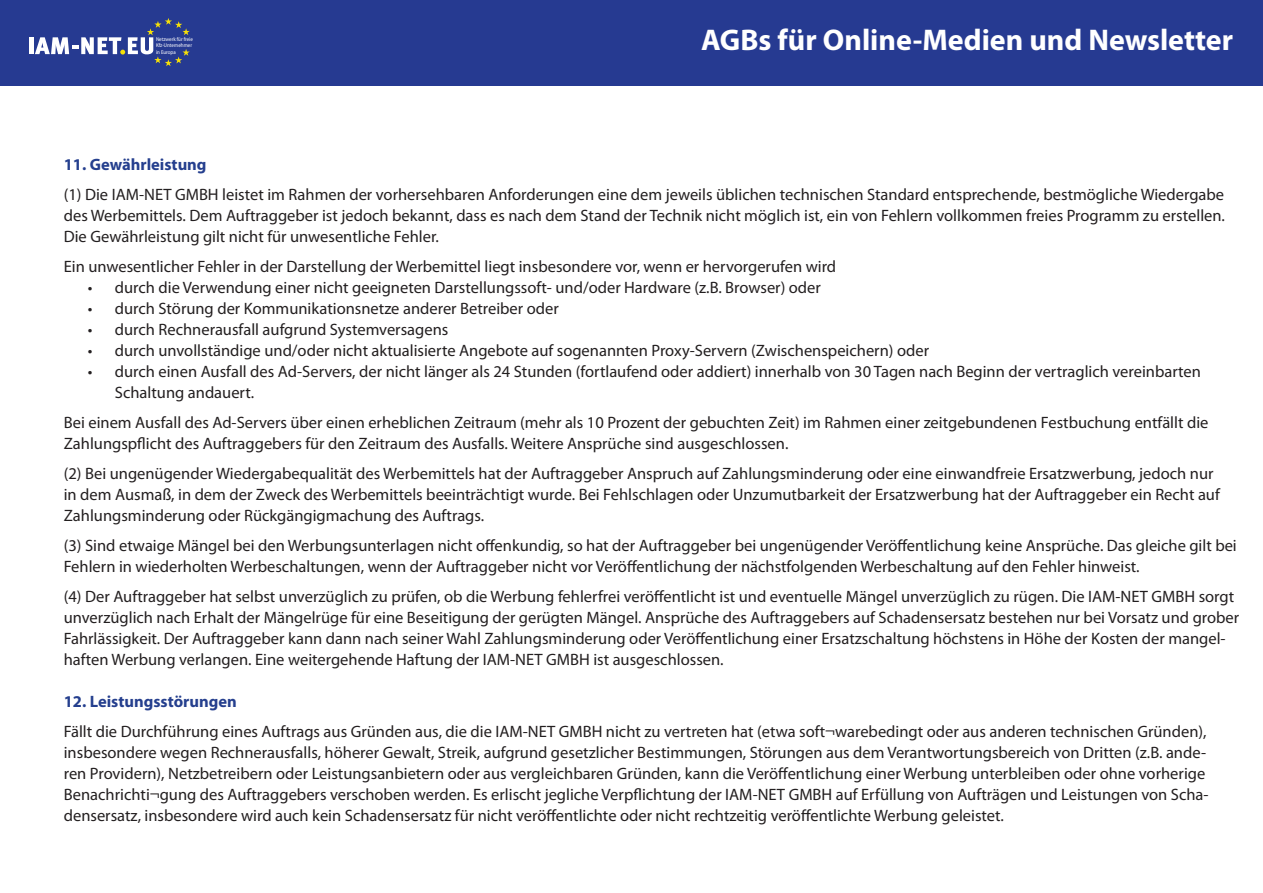
<style>
.page{position:relative;width:1263px;height:893px;background:#fff}
.page>*{position:absolute;margin:0;border:0;box-sizing:border-box;transform-origin:0 0}
.t1{font:700 30px "Myriad Pro";color:#fff}
.t2{font:16.5px/21px "Myriad Pro";color:#231f20}
.t3{font:700 16.5px "Myriad Pro";color:#253f8e}
.t4{font:5.55px/6.4px "Meta";color:#fff;scale:.91 1}
</style>
<div class="page">
<div style="left:0;top:0;width:1263px;height:85px;background:#263a91"></div>
<hr style="left:29px;top:37px;width:4px;height:17px;background:#fff">
<svg style="left:35px;top:18px;width:155px;height:48px"></svg>
<p class="t4" style="left:156px;top:36px;width:42px">Netzwerk für freie<br>Kfz-Unternehmer in Europa</p>
<p class="t1" style="left:701px;top:20px;width:534px">AGBs für Online-Medien und Newsletter</p>
<p class="t3" style="left:64px;top:153px;width:144px">11. Gewährleistung</p>
<p class="t2" style="left:64px;top:183px;width:1163px;text-align:justify">(1) Die IAM-NET GMBH leistet im Rahmen der vorhersehbaren Anforderungen eine dem jeweils üblichen technischen Standard entsprechende, bestmögliche Wiedergabe des Werbemittels. Dem Auftraggeber ist jedoch bekannt, dass es nach dem Stand der Technik nicht möglich ist, ein von Fehlern vollkommen freies Programm zu erstellen.<br>Die Gewährleistung gilt nicht für unwesentliche Fehler.</p>
<p class="t2" style="left:64px;top:255px;width:774px">Ein unwesentlicher Fehler in der Darstellung der Werbemittel liegt insbesondere vor, wenn er hervorgerufen wird</p>
<p class="t2" style="left:88px;top:276px;width:735px">• durch die Verwendung einer nicht geeigneten Darstellungssoft- und/oder Hardware (z.B. Browser) oder</p>
<p class="t2" style="left:88px;top:297px;width:472px">• durch Störung der Kommunikationsnetze anderer Betreiber oder</p>
<p class="t2" style="left:88px;top:318px;width:362px">• durch Rechnerausfall aufgrund Systemversagens</p>
<p class="t2" style="left:88px;top:339px;width:843px">• durch unvollständige und/oder nicht aktualisierte Angebote auf sogenannten Proxy-Servern (Zwischenspeichern) oder</p>
<p class="t2" style="left:115px;top:360px;width:1088px;text-indent:-27px">• durch einen Ausfall des Ad-Servers, der nicht länger als 24 Stunden (fortlaufend oder addiert) innerhalb von 30 Tagen nach Beginn der vertraglich vereinbarten<br>Schaltung andauert.</p>
<p class="t2" style="left:64px;top:411px;width:1146px">Bei einem Ausfall des Ad-Servers über einen erheblichen Zeitraum (mehr als 10 Prozent der gebuchten Zeit) im Rahmen einer zeitgebundenen Festbuchung entfällt die<br>Zahlungspflicht des Auftraggebers für den Zeitraum des Ausfalls. Weitere Ansprüche sind ausgeschlossen.</p>
<p class="t2" style="left:64px;top:462px;width:1157px">(2) Bei ungenügender Wiedergabequalität des Werbemittels hat der Auftraggeber Anspruch auf Zahlungsminderung oder eine einwandfreie Ersatzwerbung, jedoch nur in dem Ausmaß, in dem der Zweck des Werbemittels beeinträchtigt wurde. Bei Fehlschlagen oder Unzumutbarkeit der Ersatzwerbung hat der Auftraggeber ein Recht auf<br>Zahlungsminderung oder Rückgängigmachung des Auftrags.</p>
<p class="t2" style="left:64px;top:534px;width:1174px">(3) Sind etwaige Mängel bei den Werbungsunterlagen nicht offenkundig, so hat der Auftraggeber bei ungenügender Veröffentlichung keine Ansprüche. Das gleiche gilt bei<br>Fehlern in wiederholten Werbeschaltungen, wenn der Auftraggeber nicht vor Veröffentlichung der nächstfolgenden Werbeschaltung auf den Fehler hinweist.</p>
<p class="t2" style="left:64px;top:585px;width:1177px">(4) Der Auftraggeber hat selbst unverzüglich zu prüfen, ob die Werbung fehlerfrei veröffentlicht ist und eventuelle Mängel unverzüglich zu rügen. Die IAM-NET GMBH sorgt unverzüglich nach Erhalt der Mängelrüge für eine Beseitigung der gerügten Mängel. Ansprüche des Auftraggebers auf Schadensersatz bestehen nur bei Vorsatz und grober Fahrlässigkeit. Der Auftraggeber kann dann nach seiner Wahl Zahlungsminderung oder Veröffentlichung einer Ersatzschaltung höchstens in Höhe der Kosten der mangel&shy;haften Werbung verlangen. Eine weitergehende Haftung der IAM-NET GMBH ist ausgeschlossen.</p>
<p class="t3" style="left:64px;top:690px;width:174px">12. Leistungsstörungen</p>
<p class="t2" style="left:64px;top:720px;width:1146px">Fällt die Durchführung eines Auftrags aus Gründen aus, die die IAM-NET GMBH nicht zu vertreten hat (etwa soft¬warebedingt oder aus anderen technischen Gründen), insbesondere wegen Rechnerausfalls, höherer Gewalt, Streik, aufgrund gesetzlicher Bestimmungen, Störungen aus dem Verantwortungsbereich von Dritten (z.B. ande&shy;ren Providern), Netzbetreibern oder Leistungsanbietern oder aus vergleichbaren Gründen, kann die Veröffentlichung einer Werbung unterbleiben oder ohne vorherige Benachrichti¬gung des Auftraggebers verschoben werden. Es erlischt jegliche Verpflichtung der IAM-NET GMBH auf Erfüllung von Aufträgen und Leistungen von Scha&shy;densersatz, insbesondere wird auch kein Schadensersatz für nicht veröffentlichte oder nicht rechtzeitig veröffentlichte Werbung geleistet.</p>
</div>
